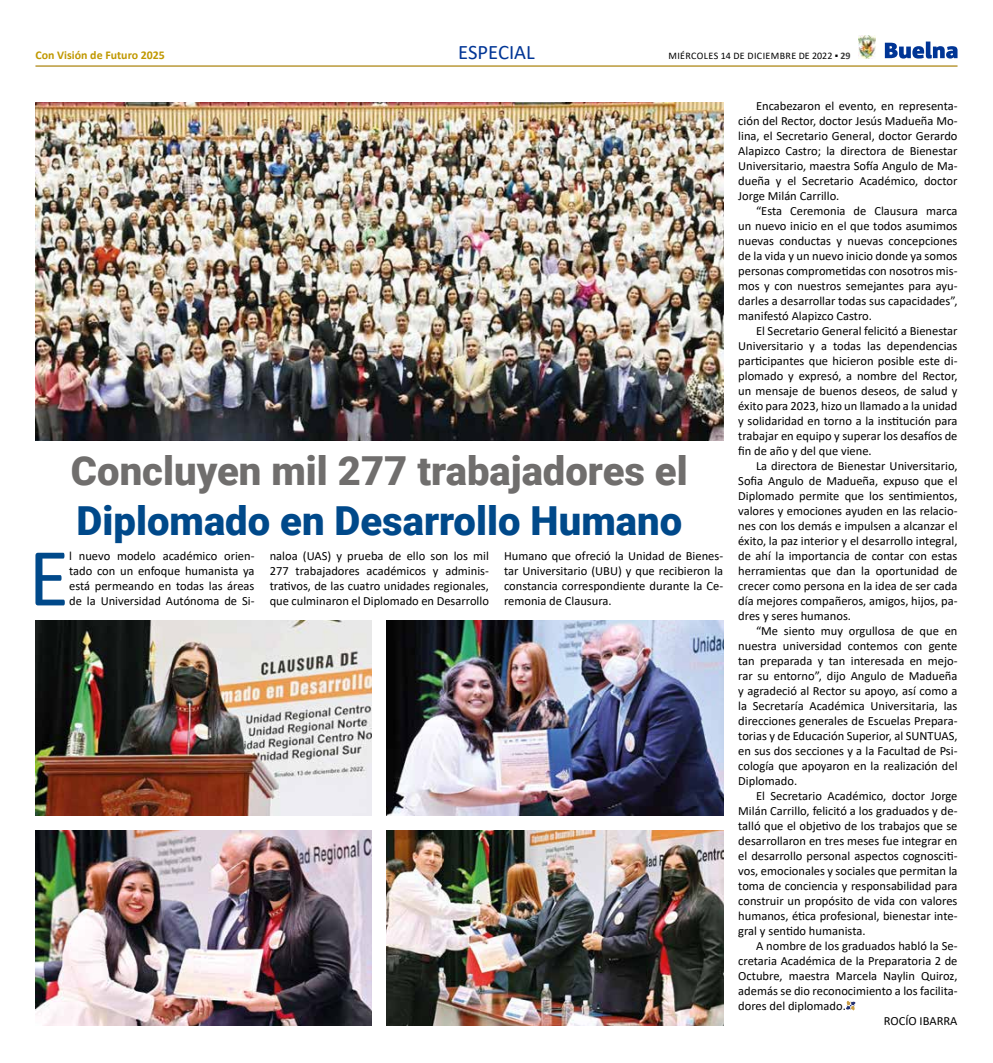
<style>
.page{position:relative;width:993px;height:1063px;background:#fff}
.page>*{position:absolute;margin:0;border:0;box-sizing:border-box;transform-origin:0 0}
.t1{font:83.38px "Calibri";color:#00498a}
.t2{font:900 40px "Roboto";color:#706e6d}
.t3{font:900 40px "Roboto";color:#00498a}
.t4{font:20.62px "Calibri";color:#003595}
.t5{font:12.5px/15px "Calibri";color:#000;text-align:justify}
.t6{font:700 11.88px "Calibri";color:#c09800}
.t7{font:10px "Calibri";letter-spacing:.04em;color:#000}
.s1{font-weight:700;color:#3c3c3b}
</style>
<div class="page">
<hr style="left:35px;top:65px;width:922px;height:2px;background:#ac8511">
<svg style="left:884px;top:42px;width:73px;height:17px"></svg>
<img style="left:858px;top:35px;width:17px;height:24px">
<img style="left:35px;top:103px;width:688px;height:337px">
<svg style="left:846px;top:1001px;width:9px;height:9px"></svg>
<img style="left:35px;top:830px;width:337px;height:195px">
<img style="left:387px;top:830px;width:336px;height:195px">
<img style="left:35px;top:620px;width:337px;height:195px">
<img style="left:387px;top:620px;width:336px;height:195px">
<p class="t6" style="left:35px;top:46px;width:131px">Con Visión de Futuro 2025</p>
<h3 class="t4" style="left:458px;top:37px;width:78px">ESPECIAL</h3>
<p class="t7" style="left:668px;top:48px;width:184px">MIÉRCOLES 14 DE DICIEMBRE DE 2022 ▪ <span class="s1">29</span></p>
<h2 class="t2" style="left:71px;top:443px;width:618px">Concluyen mil 277 trabajadores el</h2>
<h2 class="t3" style="left:77px;top:493px;width:607px">Diplomado en Desarrollo Humano</h2>
<p class="t5" style="left:504px;top:548px;width:221px">Humano que ofreció la Unidad de Bienes&shy;tar Universitario (UBU) y que recibieron la constancia correspondiente durante la Ce&shy;remonia de Clausura.</p>
<h1 class="t1" style="left:28px;top:520px;width:42px">E</h1>
<p class="t5" style="left:69px;top:548px;width:187px">l nuevo modelo académico orien&shy;tado con un enfoque humanista ya está permeando en todas las áreas de la Universidad Autónoma de Si-</p>
<p class="t5" style="left:269px;top:548px;width:221px">naloa (UAS) y prueba de ello son los mil 277 trabajadores académicos y adminis&shy;trativos, de las cuatro unidades regionales, que culminaron el Diplomado en Desarrollo</p>
<p class="t5" style="left:738px;top:98px;width:221px;text-indent:18px">Encabezaron el evento, en representa&shy;ción del Rector, doctor Jesús Madueña Mo&shy;lina, el Secretario General, doctor Gerardo Alapizco Castro; la directora de Bienestar Universitario, maestra Sofía Angulo de Ma&shy;dueña y el Secretario Académico, doctor Jorge Milán Carrillo.</p>
<p class="t5" style="left:738px;top:203px;width:221px;text-indent:18px">“Esta Ceremonia de Clausura marca un nuevo inicio en el que todos asumimos nuevas conductas y nuevas concepciones de la vida y un nuevo inicio donde ya somos personas comprometidas con nosotros mis&shy;mos y con nuestros semejantes para ayu&shy;darles a desarrollar todas sus capacidades”, manifestó Alapizco Castro.</p>
<p class="t5" style="left:738px;top:323px;width:221px;text-indent:18px">El Secretario General felicitó a Bienestar Universitario y a todas las dependencias participantes que hicieron posible este di&shy;plomado y expresó, a nombre del Rector, un mensaje de buenos deseos, de salud y éxito para 2023, hizo un llamado a la unidad y solidaridad en torno a la institución para trabajar en equipo y superar los desafíos de fin de año y del que viene.</p>
<p class="t5" style="left:738px;top:458px;width:221px;text-indent:18px">La directora de Bienestar Universitario, Sofia Angulo de Madueña, expuso que el Diplomado permite que los sentimientos, valores y emociones ayuden en las relacio&shy;nes con los demás e impulsen a alcanzar el éxito, la paz interior y el desarrollo integral, de ahí la importancia de contar con estas herramientas que dan la oportunidad de crecer como persona en la idea de ser cada día mejores compañeros, amigos, hijos, pa&shy;dres y seres humanos.</p>
<p class="t5" style="left:738px;top:623px;width:221px;text-indent:18px">“Me siento muy orgullosa de que en nuestra universidad contemos con gente tan preparada y tan interesada en mejo&shy;rar su entorno”, dijo Angulo de Madueña y agradeció al Rector su apoyo, así como a la Secretaría Académica Universitaria, las direcciones generales de Escuelas Prepara&shy;torias y de Educación Superior, al SUNTUAS, en sus dos secciones y a la Facultad de Psi&shy;cología que apoyaron en la realización del Diplomado.</p>
<p class="t5" style="left:738px;top:788px;width:221px;text-indent:18px">El Secretario Académico, doctor Jorge Milán Carrillo, felicitó a los graduados y de&shy;talló que el objetivo de los trabajos que se desarrollaron en tres meses fue integrar en el desarrollo personal aspectos cognosciti&shy;vos, emocionales y sociales que permitan la toma de conciencia y responsabilidad para construir un propósito de vida con valores humanos, ética profesional, bienestar inte&shy;gral y sentido humanista.</p>
<p class="t5" style="left:755px;top:938px;width:203px">A nombre de los graduados habló la Se-</p>
<p class="t5" style="left:738px;top:953px;width:221px">cretaria Académica de la Preparatoria 2 de</p>
<p class="t5" style="left:738px;top:968px;width:221px">Octubre, maestra Marcela Naylin Quiroz,</p>
<p class="t5" style="left:738px;top:983px;width:221px">además se dio reconocimiento a los facilita-</p>
<p class="t5" style="left:738px;top:998px;width:109px">dores del diplomado.</p>
<p class="t5" style="left:883px;top:1013px;width:75px">ROCÍO IBARRA</p>
</div>
